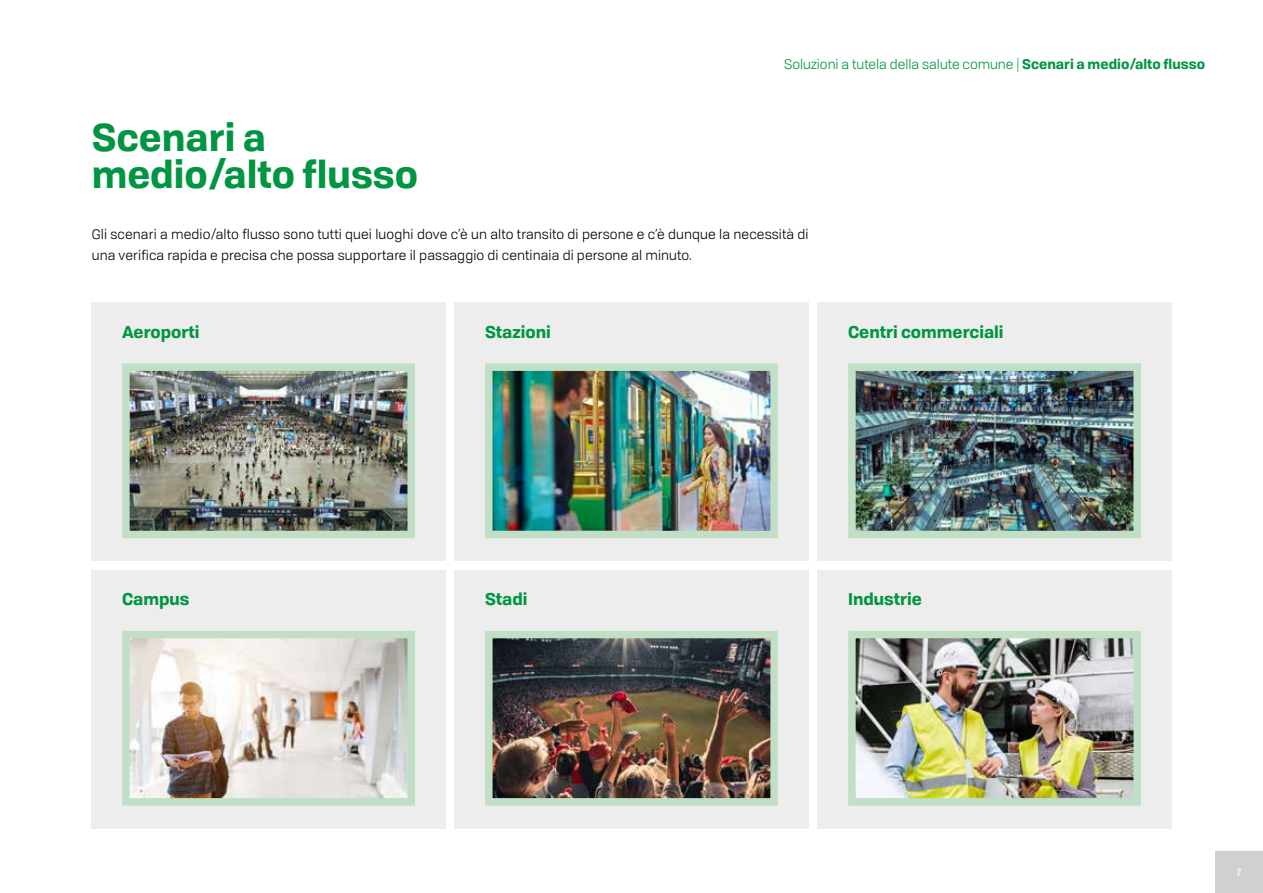
<style>
.page{position:relative;width:1263px;height:893px;background:#fff}
.page>*{position:absolute;margin:0;border:0;box-sizing:border-box;transform-origin:0 0}
.t1{font:700 37.5px/37.5px "Tofino Personal";color:#009641}
.t2{font:700 16.5px "Tofino Personal";color:#009641}
.t3{font:13.5px/21px "Tofino Personal";letter-spacing:.01em;color:#000}
.t4{font:13.5px "Tofino Personal";color:#009641}
.t5{font:500 condensed 10.5px "Helvetica Neue LTW1 G";color:#fff}
.s1{font-weight:700}
</style>
<div class="page">
<div style="left:91px;top:302px;width:355px;height:259px;background:#ededed"></div>
<div style="left:91px;top:570px;width:355px;height:259px;background:#ededed"></div>
<div style="left:817px;top:302px;width:355px;height:259px;background:#ededed"></div>
<div style="left:817px;top:570px;width:355px;height:259px;background:#ededed"></div>
<div style="left:454px;top:302px;width:354px;height:259px;background:#ededed"></div>
<div style="left:454px;top:570px;width:354px;height:259px;background:#ededed"></div>
<img style="left:857px;top:372px;width:275px;height:157px">
<div style="left:848px;top:363px;width:293px;height:175px;border:8px solid #c1dfc4"></div>
<img style="left:857px;top:640px;width:275px;height:157px">
<div style="left:848px;top:631px;width:293px;height:175px;border:8px solid #c1dfc4"></div>
<img style="left:494px;top:372px;width:275px;height:157px">
<div style="left:485px;top:363px;width:293px;height:175px;border:8px solid #c1dfc4"></div>
<img style="left:494px;top:640px;width:275px;height:157px">
<div style="left:485px;top:631px;width:293px;height:175px;border:8px solid #c1dfc4"></div>
<img style="left:131px;top:372px;width:275px;height:157px">
<div style="left:122px;top:363px;width:293px;height:175px;border:8px solid #c1dfc4"></div>
<img style="left:131px;top:640px;width:275px;height:157px">
<div style="left:122px;top:631px;width:293px;height:175px;border:8px solid #c1dfc4"></div>
<div style="left:1215px;top:851px;width:48px;height:42px;background:#d0d0d0"></div>
<p class="t4" style="left:784px;top:55px;width:422px">Soluzioni a tutela della salute comune | <span class="s1">Scenari a medio/alto flusso</span></p>
<h1 class="t1" style="left:92px;top:115px;width:328px">Scenari a medio/alto flusso</h1>
<p class="t3" style="left:92px;top:223px;width:718px">Gli scenari a medio/alto flusso sono tutti quei luoghi dove c’è un alto transito di persone e c’è dunque la necessità di una verifica rapida e precisa che possa supportare il passaggio di centinaia di persone al minuto.</p>
<p class="t2" style="left:122px;top:318px;width:79px">Aeroporti</p>
<p class="t2" style="left:485px;top:318px;width:67px">Stazioni</p>
<p class="t2" style="left:848px;top:318px;width:157px">Centri commerciali</p>
<p class="t2" style="left:122px;top:586px;width:69px">Campus</p>
<p class="t2" style="left:485px;top:586px;width:44px">Stadi</p>
<p class="t2" style="left:848px;top:586px;width:75px">Industrie</p>
<p class="t5" style="left:1236px;top:866px;width:7px">7</p>
</div>
